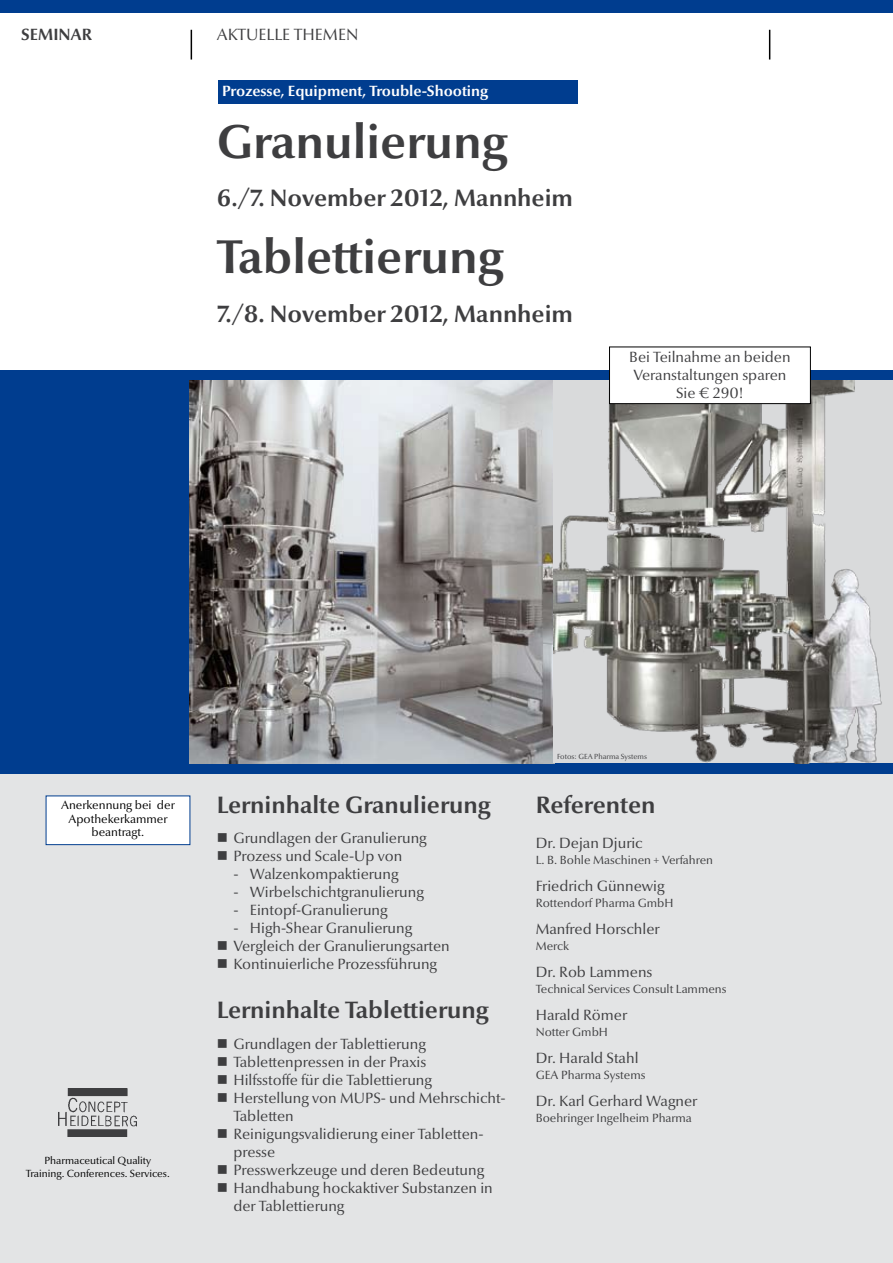
<style>
.page{position:relative;width:893px;height:1263px;background:#fff}
.page>*{position:absolute;margin:0;border:0;box-sizing:border-box;transform-origin:0 0}
.t1{font:700 48px "Optima Nova LT";color:#3e3e40}
.t2{font:700 24px "Optima Nova LT";color:#3e3e40}
.t3{font:16.5px "Optima Nova LT";color:#3e3e40}
.t4{font:700 16.5px "Optima Nova LT";color:#3e3e40}
.t5{font:15px/18px "Optima Nova LT";color:#3e3e40}
.t6{font:700 15px "Optima Nova LT";color:#fff}
.t7{font:12px "Optima Nova LT";color:#3e3e40}
.t8{font:12px/13.5px "Optima Nova LT";color:#000;text-align:center}
.t9{font:10.5px/12.6px "Optima Nova LT";color:#000;text-align:center}
.t10{font:7.5px "Optima Nova LT";color:#3e3e40}
</style>
<div class="page">
<div style="left:0;top:774px;width:893px;height:489px;background:#e3e4e5"></div>
<div style="left:0;top:370px;width:893px;height:404px;background:#003d8f"></div>
<div style="left:0;top:0;width:893px;height:13px;background:#003d8f"></div>
<img style="left:190px;top:381px;width:364px;height:382px">
<svg style="left:554px;top:381px;width:339px;height:382px"></svg>
<div style="left:46px;top:796px;width:144px;height:49px;background:#fff"></div>
<div style="left:46px;top:796px;width:144px;height:49px;border:1px solid #003d8f"></div>
<hr style="left:191px;top:30px;width:1px;height:30px;background:#000">
<hr style="left:769px;top:30px;width:1px;height:30px;background:#000">
<img style="left:59px;top:1089px;width:78px;height:47px">
<div style="left:609px;top:347px;width:201px;height:57px;background:#fff"></div>
<div style="left:609px;top:347px;width:202px;height:57px;border:1px solid #000"></div>
<div style="left:218px;top:81px;width:359px;height:23px;background:#003d8f"></div>
<p class="t4" style="left:21px;top:25px;width:72px">SEMINAR</p>
<p class="t3" style="left:217px;top:25px;width:143px">AKTUELLE THEMEN</p>
<p class="t6" style="left:222px;top:82px;width:267px">Prozesse, Equipment, Trouble-Shooting</p>
<h1 class="t1" style="left:217px;top:114px;width:292px">Granulierung</h1>
<h2 class="t2" style="left:217px;top:184px;width:358px">6./7. November 2012, Mannheim</h2>
<h1 class="t1" style="left:217px;top:229px;width:288px">Tablettierung</h1>
<h2 class="t2" style="left:217px;top:300px;width:358px">7./8. November 2012, Mannheim</h2>
<p class="t5" style="left:629px;top:349px;width:163px;text-align:center">Bei Teilnahme an beiden<br>Veranstaltungen sparen<br>Sie € 290!</p>
<p class="t8" style="left:61px;top:798px;width:115px">Anerkennung bei der<br>Apothekerkammer beantragt.</p>
<p class="t9" style="left:26px;top:1154px;width:146px">Pharmaceutical Quality<br>Training. Conferences. Services.</p>
<h2 class="t2" style="left:217px;top:791px;width:275px">Lerninhalte Granulierung</h2>
<p class="t5" style="left:233px;top:830px;width:195px">Grundlagen der Granulierung<br>Prozess und Scale-Up von</p>
<p class="t5" style="left:233px;top:866px;width:167px">- Walzenkompaktierung</p>
<p class="t5" style="left:233px;top:884px;width:192px">- Wirbelschichtgranulierung</p>
<p class="t5" style="left:233px;top:902px;width:156px">- Eintopf-Granulierung</p>
<p class="t5" style="left:233px;top:920px;width:218px">- High-Shear Granulierung<br>Vergleich der Granulierungsarten<br>Kontinuierliche Prozessführung</p>
<h2 class="t2" style="left:217px;top:996px;width:273px">Lerninhalte Tablettierung</h2>
<p class="t5" style="left:233px;top:1035px;width:274px">Grundlagen der Tablettierung<br>Tablettenpressen in der Praxis<br>Hilfsstoffe für die Tablettierung<br>Herstellung von MUPS- und Mehrschicht-<br>Tabletten<br>Reinigungsvalidierung einer Tabletten&shy;presse<br>Presswerkzeuge und deren Bedeutung<br>Handhabung hockaktiver Substanzen in der Tablettierung</p>
<p class="t10" style="left:557px;top:752px;width:91px">Fotos: GEA Pharma Systems</p>
<h2 class="t2" style="left:536px;top:791px;width:121px">Referenten</h2>
<p class="t5" style="left:536px;top:834px;width:108px">Dr. Dejan Djuric</p>
<p class="t7" style="left:536px;top:853px;width:179px">L. B. Bohle Maschinen + Verfahren</p>
<p class="t5" style="left:536px;top:877px;width:130px">Friedrich Günnewig</p>
<p class="t7" style="left:536px;top:896px;width:139px">Rottendorf Pharma GmbH</p>
<p class="t5" style="left:536px;top:920px;width:125px">Manfred Horschler</p>
<p class="t7" style="left:536px;top:939px;width:35px">Merck</p>
<p class="t5" style="left:536px;top:963px;width:118px">Dr. Rob Lammens</p>
<p class="t7" style="left:536px;top:982px;width:192px">Technical Services Consult Lammens</p>
<p class="t5" style="left:536px;top:1006px;width:93px">Harald Römer</p>
<p class="t7" style="left:536px;top:1025px;width:74px">Notter GmbH</p>
<p class="t5" style="left:536px;top:1049px;width:104px">Dr. Harald Stahl</p>
<p class="t7" style="left:536px;top:1068px;width:111px">GEA Pharma Systems</p>
<p class="t5" style="left:536px;top:1092px;width:163px">Dr. Karl Gerhard Wagner</p>
<p class="t7" style="left:536px;top:1111px;width:158px">Boehringer Ingelheim Pharma</p>
</div>
